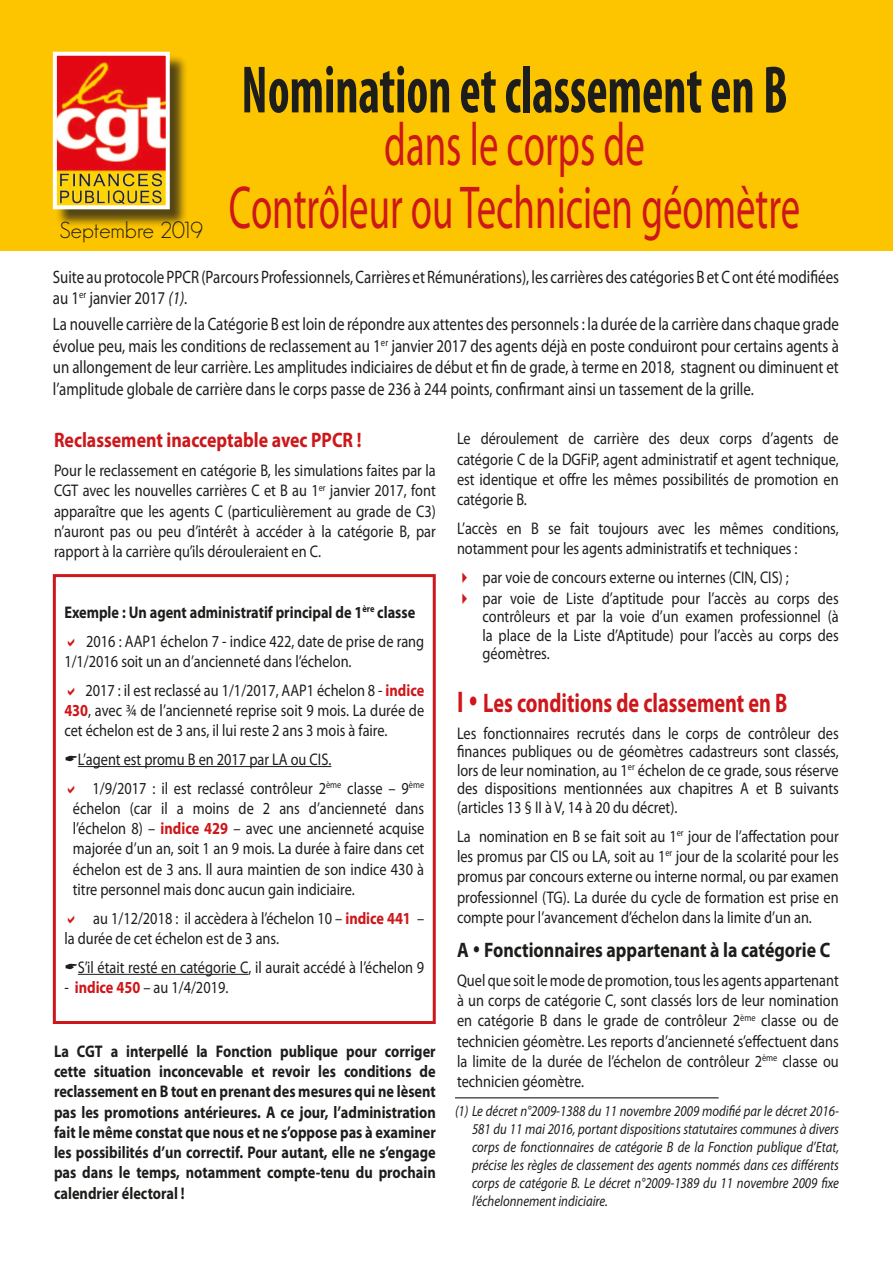
<style>
.page{position:relative;width:893px;height:1263px;background:#fff}
.page>*{position:absolute;margin:0;border:0;box-sizing:border-box;transform-origin:0 0}
.t1{font:700 condensed 67.5px "Myriad Pro";color:#1d1d1b;scale:.75 1}
.t2{font:60.9px "Myriad Pro";color:#cd171a;scale:.64 1}
.t3{font:700 27px "Myriad Pro";color:#cd171a;scale:.75 1}
.t4{font:300 22.8px "Geosans";color:#1d1d1b}
.t5{font:700 21px "Myriad Pro";color:#1d1d1b;scale:.85 1}
.t6{font:700 21px "Myriad Pro";color:#cd171a;scale:.85 1}
.t7{font:18px/21.6px "Myriad Pro";color:#1d1d1b;scale:.83 1}
.Paragraphe_de_liste{font:16.8px/20.2px "Myriad Pro";color:#1d1d1b;text-align:justify;scale:.85 1}
.t8{font:700 16.8px/20.2px "Myriad Pro";color:#1d1d1b;text-align:justify;scale:.85 1}
.t9{font:italic 15px/18px "Myriad Pro";color:#1d1d1b;text-align:justify;scale:.85 1}
.s1{font-style:italic}
.s2{font-weight:700;color:#cd171a}
.s3{color:#cd171a}
.s4{font-size:30px}
</style>
<div class="page">
<div style="left:0;top:0;width:893px;height:251px;background:#fdc400"></div>
<div style="left:55px;top:54px;width:133px;height:174px;background:#1d1d1b;opacity:.75"></div>
<img style="left:58px;top:57px;width:107px;height:147px">
<div style="left:53px;top:52px;width:117px;height:157px;border:4px solid #fff"></div>
<hr style="left:78px;top:766px;width:253px;height:1px;background:#1d1d1b">
<hr style="left:78px;top:974px;width:170px;height:1px;background:#1d1d1b">
<div style="left:53px;top:574px;width:383px;height:450px;border:3px solid #cd171a"></div>
<hr style="left:455px;top:1097px;width:264px;height:1px;background:#1d1d1b">
<p class="t1" style="left:241px;top:48px;width:730px">Nomination et classement en B</p>
<p class="t2" style="left:384px;top:107px;width:409px">dans le corps de</p>
<p class="t2" style="left:229px;top:170px;width:894px">Contrôleur ou Technicien géomètre</p>
<p class="t7" style="left:53px;top:266px;width:949px">Suite au protocole PPCR (Parcours Professionnels, Carrières et Rémunérations), les carrières des catégories B et C ont été modifiées au 1<sup>er</sup> janvier 2017 <span class="s1">(1)</span>.</p>
<p class="t7" style="left:53px;top:313px;width:949px;text-align:justify">La nouvelle carrière de la Catégorie B est loin de répondre aux attentes des personnels : la durée de la carrière dans chaque grade évolue peu, mais les conditions de reclassement au 1<sup>er</sup> janvier 2017 des agents déjà en poste conduiront pour certains agents à un allongement de leur carrière. Les amplitudes indiciaires de début et fin de grade, à terme en 2018, stagnent ou diminuent et l’amplitude globale de carrière dans le corps passe de 236 à 244 points, confirmant ainsi un tassement de la grille.</p>
<p class="t4" style="left:60px;top:218px;width:145px">Septembre 2019</p>
<p class="t6" style="left:54px;top:427px;width:363px">Reclassement inacceptable avec PPCR !</p>
<p class="Paragraphe_de_liste" style="left:54px;top:460px;width:451px">Pour le reclassement en catégorie B, les simulations faites par la CGT avec les nouvelles carrières C et B au 1<sup>er</sup> janvier 2017, font apparaître que les agents C (particulièrement au grade de C3) n’auront pas ou peu d’intérêt à accéder à la catégorie B, par rapport à la carrière qu’ils dérouleraient en C.</p>
<p class="t8" style="left:64px;top:601px;width:414px">Exemple : Un agent administratif principal de 1<sup>ère</sup> classe</p>
<p class="Paragraphe_de_liste" style="left:64px;top:630px;width:425px;text-indent:22px">2016 : AAP1 échelon 7 - indice 422, date de prise de rang<br>1/1/2016 soit un an d’ancienneté dans l’échelon.</p>
<p class="Paragraphe_de_liste" style="left:64px;top:679px;width:425px;text-indent:21px">2017 : il est reclassé au 1/1/2017, AAP1 échelon 8 - <span class="s2">indice 430</span>, avec ¾ de l’ancienneté reprise soit 9 mois. La durée de cet échelon est de 3 ans, il lui reste 2 ans 3 mois à faire.</p>
<p class="Paragraphe_de_liste" style="left:78px;top:749px;width:300px">L’agent est promu B en 2017 par LA ou CIS.</p>
<p class="Paragraphe_de_liste" style="left:73px;top:778px;width:415px;text-indent:20px">1/9/2017 : il est reclassé contrôleur 2<sup>ème</sup> classe – 9<sup>ème </sup>échelon (car il a moins de 2 ans d’ancienneté dans l’échelon 8) – <span class="s2">indice 429</span> – avec une ancienneté acquise majorée d’un an, soit 1 an 9 mois. La durée à faire dans cet échelon est de 3 ans. Il aura maintien de son indice 430 à titre personnel mais donc aucun gain indiciaire.</p>
<p class="Paragraphe_de_liste" style="left:64px;top:908px;width:425px;text-indent:29px">au 1/12/2018 : il accèdera à l’échelon 10 – <span class="s2">indice 441</span> – la durée de cet échelon est de 3 ans.</p>
<p class="Paragraphe_de_liste" style="left:78px;top:957px;width:409px">S’il était resté en catégorie C, il aurait accédé à l’échelon 9</p>
<p class="Paragraphe_de_liste" style="left:64px;top:977px;width:194px">- <span class="s2">indice 450</span> – au 1/4/2019.</p>
<p class="t8" style="left:54px;top:1040px;width:451px">La CGT a interpellé la Fonction publique pour corriger cette situation inconcevable et revoir les conditions de reclassement en B tout en prenant des mesures qui ne lèsent pas les promotions antérieures. A ce jour, l’administration fait le même constat que nous et ne s’oppose pas à examiner les possibilités d’un correctif. Pour autant, elle ne s’engage pas dans le temps, notamment compte-tenu du prochain calendrier électoral !</p>
<p class="Paragraphe_de_liste" style="left:457px;top:428px;width:451px">Le déroulement de carrière des deux corps d’agents de catégorie C de la DGFiP, agent administratif et agent technique, est identique et offre les mêmes possibilités de promotion en catégorie B.</p>
<p class="Paragraphe_de_liste" style="left:457px;top:518px;width:451px">L’accès en B se fait toujours avec les mêmes conditions, notamment pour les agents administratifs et techniques :</p>
<p class="Paragraphe_de_liste" style="left:457px;top:567px;width:392px"><span class="s3">✔</span> par voie de concours externe ou internes (CIN, CIS) ;</p>
<p class="Paragraphe_de_liste" style="left:482px;top:588px;width:421px;line-height:18.6px;text-indent:-26px"><span class="s3">✔</span> par voie de Liste d’aptitude pour l’accès au corps des contrôleurs et par la voie d’un examen professionnel (à la place de la Liste d’Aptitude) pour l’accès au corps des géomètres.</p>
<p class="t3" style="left:457px;top:685px;width:442px"><span class="s4">I</span> • Les conditions de classement en B</p>
<p class="Paragraphe_de_liste" style="left:457px;top:724px;width:451px;line-height:18.6px">Les fonctionnaires recrutés dans le corps de contrôleur des finances publiques ou de géomètres cadastreurs sont classés, lors de leur nomination, au 1<sup>er</sup> échelon de ce grade, sous réserve des dispositions mentionnées aux chapitres A et B suivants (articles 13 § II à V, 14 à 20 du décret).</p>
<p class="Paragraphe_de_liste" style="left:457px;top:826px;width:451px">La nomination en B se fait soit au 1<sup>er</sup> jour de l’affectation pour les promus par CIS ou LA, soit au 1<sup>er</sup> jour de la scolarité pour les promus par concours externe ou interne normal, ou par examen professionnel (TG). La durée du cycle de formation est prise en compte pour l’avancement d’échelon dans la limite d’un an.</p>
<p class="t5" style="left:457px;top:936px;width:441px">A • Fonctionnaires appartenant à la catégorie C</p>
<p class="Paragraphe_de_liste" style="left:457px;top:970px;width:451px">Quel que soit le mode de promotion, tous les agents appartenant à un corps de catégorie C, sont classés lors de leur nomination en catégorie B dans le grade de contrôleur 2<sup>ème</sup> classe ou de technicien géomètre. Les reports d’ancienneté s’effectuent dans la limite de la durée de l’échelon de contrôleur 2<sup>ème</sup> classe ou technicien géomètre.</p>
<p class="t9" style="left:472px;top:1102px;width:433px;text-indent:-17px">(1) Le décret n°2009-1388 du 11 novembre 2009 modifié par le décret 2016- 581 du 11 mai 2016, portant dispositions statutaires communes à divers corps de fonctionnaires de catégorie B de la Fonction publique d’Etat, précise les règles de classement des agents nommés dans ces différents corps de catégorie B. Le décret n°2009-1389 du 11 novembre 2009 fixe l’échelonnement indiciaire.</p>
</div>
